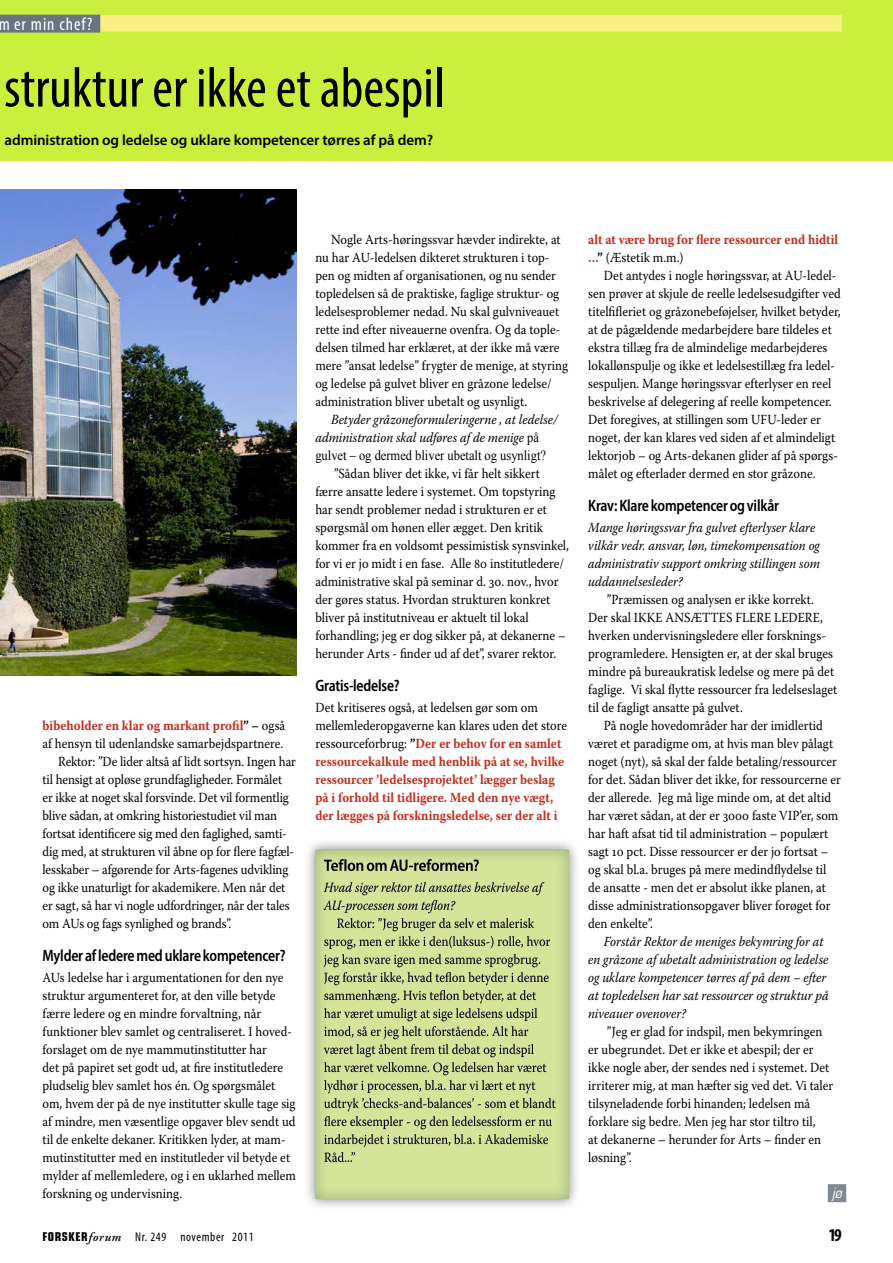
<style>
.page{position:relative;width:893px;height:1263px;background:#fff}
.page>*{position:absolute;margin:0;border:0;box-sizing:border-box;transform-origin:0 0}
.t1{font:condensed 57px "Myriad Pro";color:#000}
.t2{font:condensed 18px "Myriad Pro";letter-spacing:.055em;color:#fff}
.t3{font:700 condensed 18px "Myriad Pro";color:#000}
.t4{font:600 semi-condensed 16.5px "Myriad Pro";letter-spacing:-.015em;color:#000;scale:.9 1}
.t5{font:600 15px "Myriad Pro";letter-spacing:-.005em;color:#000}
.t6{font:13.8px/18px "Warnock Pro";color:#000;scale:.9 1}
.t7{font:italic 13.8px/18px "Warnock Pro";color:#000;scale:.9 1}
.t8{font:700 13.8px/18px "Warnock Pro";color:#c32f1e;scale:.9 1}
.t9{font:13.8px "Times New Roman";color:#000;scale:.9 1}
.t10{font:italic 13.8px "Eurostile LT Std";color:#fff;scale:.9 1}
.t11{font:condensed 12.75px "Myriad Pro";letter-spacing:.05em;color:#000}
.s1{color:#000}
.s2{font-weight:400;color:#000}
.s3{font-family:"Times New Roman";font-style:normal}
.s4{font-family:"Eurostile LT Std";font-weight:700;font-size:12.15px}
.s5{font-family:"Adobe Garamond Pro";font-weight:600;font-style:italic;font-stretch:normal}
</style>
<div class="page">
<div style="left:0;top:0;width:893px;height:160px;background:#cbef3d"></div>
<div style="left:828px;top:1184px;width:18px;height:18px;background:#828995"></div>
<div style="left:304px;top:838px;width:277px;height:372px;background:#000;opacity:.5"></div>
<div style="left:314px;top:848px;width:261px;height:353px;background:#082852;opacity:.3"></div>
<img style="left:0;top:190px;width:296px;height:486px">
<div style="left:0;top:15px;width:842px;height:17px;background:#f9ef82"></div>
<div style="left:0;top:15px;width:100px;height:18px;background:#677583"></div>
<h2 class="t2" style="left:-2px;top:13px;width:96px">m er min chef?</h2>
<h1 class="t1" style="left:4px;top:53px;width:442px">struktur er ikke et abespil</h1>
<p class="t5" style="left:5px;top:130px;width:430px">administration og ledelse og uklare kompetencer tørres af på dem?</p>
<p class="t8" style="left:43px;top:716px;width:271px">bibeholder en klar og markant profil<span class="s1">” –</span> <span class="s2">også</span></p>
<p class="t6" style="left:43px;top:734px;width:269px">af hensyn til udenlandske samarbejdspartnere.</p>
<p class="t6" style="left:58px;top:752px;width:266px">Rektor: ”De lider altså af lidt sortsyn. Ingen har</p>
<p class="t6" style="left:43px;top:770px;width:268px">til hensigt at opløse grundfagligheder. Formålet</p>
<p class="t6" style="left:43px;top:788px;width:275px">er ikke at noget skal forsvinde. Det vil formentlig</p>
<p class="t6" style="left:43px;top:806px;width:262px">blive sådan, at omkring historiestudiet vil man</p>
<p class="t6" style="left:43px;top:824px;width:273px">fortsat identificere sig med den faglighed, samti-</p>
<p class="t6" style="left:43px;top:842px;width:281px">dig med, at strukturen vil åbne op for flere fagfæl-</p>
<p class="t6" style="left:43px;top:860px;width:275px">lesskaber – afgørende for Arts-fagenes udvikling</p>
<p class="t6" style="left:43px;top:878px;width:271px">og ikke unaturligt for akademikere. Men når det</p>
<p class="t6" style="left:43px;top:896px;width:276px">er sagt, så har vi nogle udfordringer, når der tales</p>
<p class="t6" style="left:43px;top:914px;width:211px">om AUs og fags synlighed og brands”.</p>
<p class="t4" style="left:43px;top:945px;width:272px">Mylder af ledere med uklare kompetencer?</p>
<p class="t6" style="left:43px;top:968px;width:283px">AUs ledelse har i argumentationen for den nye struktur argumenteret for, at den ville betyde færre ledere og en mindre forvaltning, når funktioner blev samlet og centraliseret. I hoved&shy;forslaget om de nye mammutinstitutter har<br>det på papiret set godt ud, at fire institutledere pludselig blev samlet hos én. Og spørgsmålet om, hvem der på de nye institutter skulle tage sig af mindre, men væsentlige opgaver blev sendt ud til de enkelte dekaner. Kritikken lyder, at mam&shy;mutinstitutter med en institutleder vil betyde et mylder af mellemledere, og i en uklarhed mellem forskning og undervisning.</p>
<p class="t6" style="left:315px;top:230px;width:282px;text-indent:16px">Nogle Arts-høringssvar hævder indirekte, at nu har AU-ledelsen dikteret strukturen i top&shy;pen og midten af organisationen, og nu sender topledelsen så de praktiske, faglige struktur- og ledelsesproblemer nedad. Nu skal gulvniveauet rette ind efter niveauerne ovenfra. Og da tople&shy;delsen tilmed har erklæret, at der ikke må være mere ”ansat ledelse” frygter de menige, at styring og ledelse på gulvet bliver en gråzone ledelse/ administration bliver ubetalt og usynligt.</p>
<p class="t7" style="left:315px;top:410px;width:271px;text-indent:16px">Betyder gråzoneformuleringerne , at ledelse/ administration skal udføres af de menige <span class="s3">på</span></p>
<p class="t9" style="left:315px;top:446px;width:258px">gulvet – og dermed bliver ubetalt og usynligt?</p>
<p class="t6" style="left:315px;top:464px;width:283px;text-indent:19px">”Sådan bliver det ikke, vi får helt sikkert færre ansatte ledere i systemet. Om topstyring har sendt problemer nedad i strukturen er et spørgsmål om hønen eller ægget. Den kritik kommer fra en voldsomt pessimistisk synsvinkel, for vi er jo midt i en fase. Alle 80 institutledere/ administrative skal på seminar d. 30. nov., hvor der gøres status. Hvordan strukturen konkret bliver på institutniveau er aktuelt til lokal forhandling; jeg er dog sikker på, at dekanerne – herunder Arts - finder ud af det”, svarer rektor.</p>
<p class="t4" style="left:315px;top:675px;width:95px">Gratis-ledelse?</p>
<p class="t8" style="left:315px;top:698px;width:281px"><span class="s2">Det kritiseres også, at ledelsen gør som om mellemlederopgaverne kan klares uden det store ressourceforbrug:</span> <span class="s1">”</span>Der er behov for en samlet ressourcekalkule med henblik på at se, hvilke ressourcer ’ledelsesprojektet’ lægger beslag på i forhold til tidligere. Med den nye vægt, der lægges på forskningsledelse, ser der alt i</p>
<p class="t8" style="left:588px;top:230px;width:279px">alt at være brug for flere ressourcer end hidtil …<span class="s1">”</span> <span class="s2">(Æstetik m.m.)</span></p>
<p class="t6" style="left:588px;top:266px;width:282px;text-indent:16px">Det antydes i nogle høringssvar, at AU-ledel&shy;sen prøver at skjule de reelle ledelsesudgifter ved titelfifleriet og gråzonebeføjelser, hvilket betyder, at de pågældende medarbejdere bare tildeles et ekstra tillæg fra de almindelige medarbejderes lokallønspulje og ikke et ledelsestillæg fra ledel&shy;sespuljen. Mange høringssvar efterlyser en reel beskrivelse af delegering af reelle kompetencer.<br>Det foregives, at stillingen som UFU-leder er noget, der kan klares ved siden af et almindeligt lektorjob – og Arts-dekanen glider af på spørgs&shy;målet og efterlader dermed en stor gråzone.</p>
<p class="t4" style="left:588px;top:495px;width:214px">Krav: Klare kompetencer og vilkår</p>
<p class="t7" style="left:588px;top:518px;width:259px">Mange høringssvar fra gulvet efterlyser klare vilkår vedr. ansvar, løn, timekompensation og administrativ support omkring stillingen som uddannelsesleder?</p>
<p class="t6" style="left:588px;top:590px;width:278px;text-indent:19px">”Præmissen og analysen er ikke korrekt.<br>Der skal IKKE ANSÆTTES FLERE LEDERE, hverken undervisningsledere eller forsknings&shy;programledere. Hensigten er, at der skal bruges mindre på bureaukratisk ledelse og mere på det faglige. Vi skal flytte ressourcer fra ledelseslaget til de fagligt ansatte på gulvet.</p>
<p class="t6" style="left:588px;top:716px;width:282px;text-indent:16px">På nogle hovedområder har der imidlertid været et paradigme om, at hvis man blev pålagt noget (nyt), så skal der falde betaling/ressourcer for det. Sådan bliver det ikke, for ressourcerne er der allerede. Jeg må lige minde om, at det altid har været sådan, at der er 3000 faste VIP’er, som har haft afsat tid til administration – populært sagt 10 pct. Disse ressourcer er der jo fortsat – og skal bl.a. bruges på mere medindflydelse til de ansatte - men det er absolut ikke planen, at disse administrationsopgaver bliver forøget for den enkelte”.</p>
<p class="t7" style="left:588px;top:932px;width:269px;text-indent:16px">Forstår Rektor de meniges bekymring for at en gråzone af ubetalt administration og ledelse og uklare kompetencer tørres af på dem – efter at topledelsen har sat ressourcer og struktur på niveauer ovenover?</p>
<p class="t6" style="left:588px;top:1022px;width:274px;text-indent:19px">”Jeg er glad for indspil, men bekymringen er ubegrundet. Det er ikke et abespil; der er ikke nogle aber, der sendes ned i systemet. Det irriterer mig, at man hæfter sig ved det. Vi taler tilsyneladende forbi hinanden; ledelsen må forklare sig bedre. Men jeg har stor tiltro til,<br>at dekanerne – herunder for Arts – finder en løsning”.</p>
<p class="t10" style="left:832px;top:1184px;width:13px">jø</p>
<p class="t11" style="left:43px;top:1229px;width:213px"><span class="s4">FORSKER</span><span class="s5">forum</span> Nr. 249 november 2011</p>
<h2 class="t3" style="left:828px;top:1224px;width:15px">19</h2>
</div>
